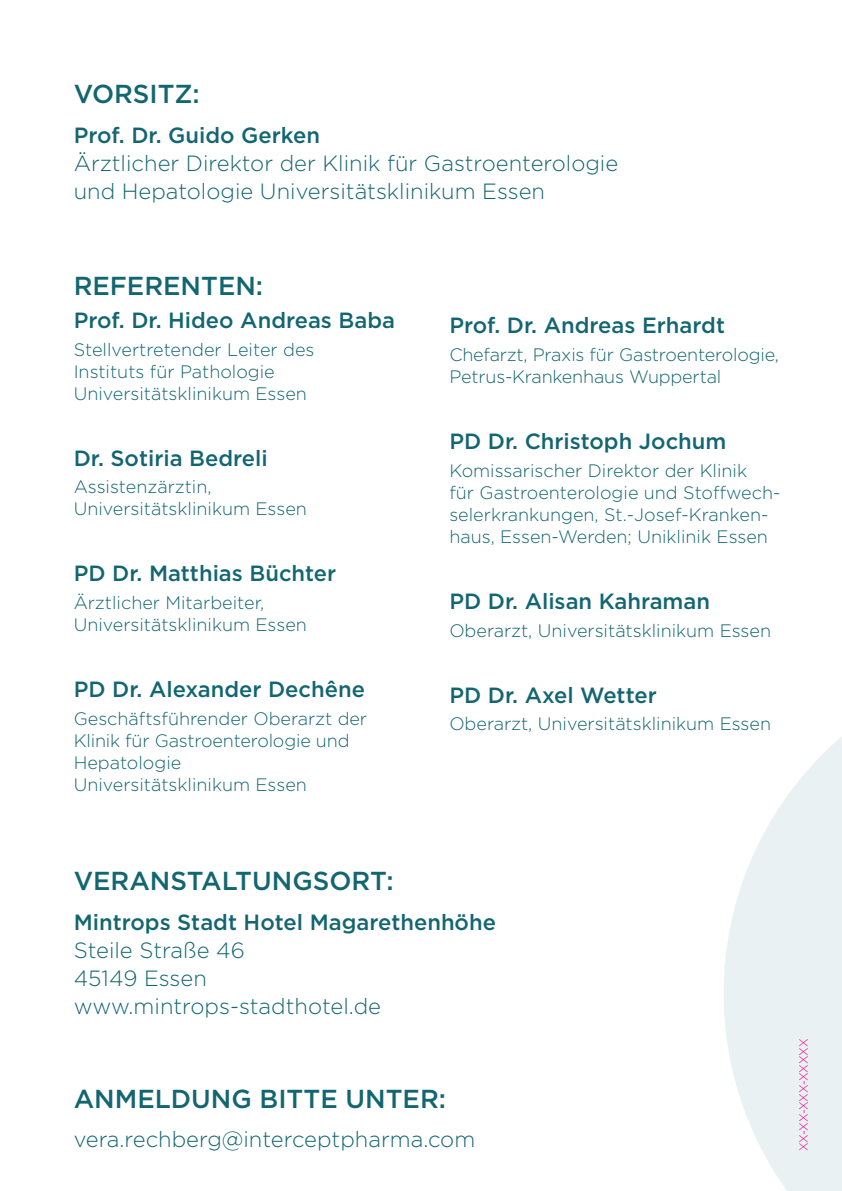
<style>
.page{position:relative;width:842px;height:1191px;background:#fff}
.page>*{position:absolute;margin:0;border:0;box-sizing:border-box;transform-origin:0 0}
.Subhead_13_15_versal{font:500 26px "Gotham";color:#136671}
.Paragraph_Standard_V{font:500 22px "Gotham";color:#136671}
.Paragraph_Standard_V-2{font:300 22px/28px "Gotham";color:#136671}
.Paragraph_Standard_V-3{font:300 18px/22px "Gotham";color:#136671}
.Body_Copy{font:300 12px "Gotham";letter-spacing:-.015em;color:#ed028c}
</style>
<div class="page">
<svg style="left:724px;top:736px;width:118px;height:455px;fill:#e9f1f2"></svg>
<p class="Subhead_13_15_versal" style="left:74px;top:77px;width:128px">VORSITZ:</p>
<p class="Paragraph_Standard_V" style="left:74px;top:120px;width:248px">Prof. Dr. Guido Gerken</p>
<p class="Paragraph_Standard_V-2" style="left:74px;top:148px;width:546px">Ärztlicher Direktor der Klinik für Gastroenterologie und Hepatologie Universitätsklinikum Essen</p>
<p class="Subhead_13_15_versal" style="left:74px;top:268px;width:191px">REFERENTEN:</p>
<p class="Paragraph_Standard_V" style="left:74px;top:306px;width:323px">Prof. Dr. Hideo Andreas Baba</p>
<p class="Paragraph_Standard_V-3" style="left:74px;top:338px;width:242px">Stellvertretender Leiter des<br>Instituts für Pathologie</p>
<p class="Paragraph_Standard_V-3" style="left:74px;top:382px;width:235px">Universitätsklinikum Essen</p>
<p class="Paragraph_Standard_V" style="left:74px;top:443px;width:196px">Dr. Sotiria Bedreli</p>
<p class="Paragraph_Standard_V-3" style="left:74px;top:475px;width:235px">Assistenzärztin,<br>Universitätsklinikum Essen</p>
<p class="Paragraph_Standard_V" style="left:74px;top:559px;width:264px">PD Dr. Matthias Büchter</p>
<p class="Paragraph_Standard_V-3" style="left:74px;top:591px;width:235px">Ärztlicher Mitarbeiter,<br>Universitätsklinikum Essen</p>
<p class="Paragraph_Standard_V" style="left:74px;top:675px;width:293px">PD Dr. Alexander Dechêne</p>
<p class="Paragraph_Standard_V-3" style="left:74px;top:707px;width:295px">Geschäftsführender Oberarzt der<br>Klinik für Gastroenterologie und<br>Hepatologie<br>Universitätsklinikum Essen</p>
<p class="Paragraph_Standard_V" style="left:449px;top:311px;width:277px">Prof. Dr. Andreas Erhardt</p>
<p class="Paragraph_Standard_V-3" style="left:449px;top:343px;width:331px">Chefarzt, Praxis für Gastroenterologie,<br>Petrus-Krankenhaus Wuppertal</p>
<p class="Paragraph_Standard_V" style="left:449px;top:427px;width:279px">PD Dr. Christoph Jochum</p>
<p class="Paragraph_Standard_V-3" style="left:449px;top:459px;width:333px">Komissarischer Direktor der Klinik<br>für Gastroenterologie und Stoffwech&shy;selerkrankungen, St.-Josef-Kranken&shy;haus, Essen-Werden; Uniklinik Essen</p>
<p class="Paragraph_Standard_V" style="left:449px;top:587px;width:262px">PD Dr. Alisan Kahraman</p>
<p class="Paragraph_Standard_V-3" style="left:449px;top:619px;width:323px">Oberarzt, Universitätsklinikum Essen</p>
<p class="Paragraph_Standard_V" style="left:449px;top:680px;width:209px">PD Dr. Axel Wetter</p>
<p class="Paragraph_Standard_V-3" style="left:449px;top:712px;width:323px">Oberarzt, Universitätsklinikum Essen</p>
<p class="Subhead_13_15_versal" style="left:74px;top:864px;width:322px">VERANSTALTUNGSORT:</p>
<p class="Paragraph_Standard_V" style="left:74px;top:907px;width:424px">Mintrops Stadt Hotel Magarethenhöhe</p>
<p class="Paragraph_Standard_V-2" style="left:74px;top:935px;width:173px">Steile Straße 46</p>
<p class="Paragraph_Standard_V-2" style="left:74px;top:963px;width:135px">45149 Essen</p>
<p class="Paragraph_Standard_V-2" style="left:74px;top:991px;width:309px">www.mintrops-stadthotel.de</p>
<p class="Subhead_13_15_versal" style="left:74px;top:1081px;width:374px">ANMELDUNG BITTE UNTER:</p>
<p class="Paragraph_Standard_V-2" style="left:74px;top:1124px;width:403px">vera.rechberg@interceptpharma.com</p>
<p class="Body_Copy" style="left:796px;top:1151px;width:114px;rotate:-90deg">XX-XX-XXX-XXXXX</p>
</div>
